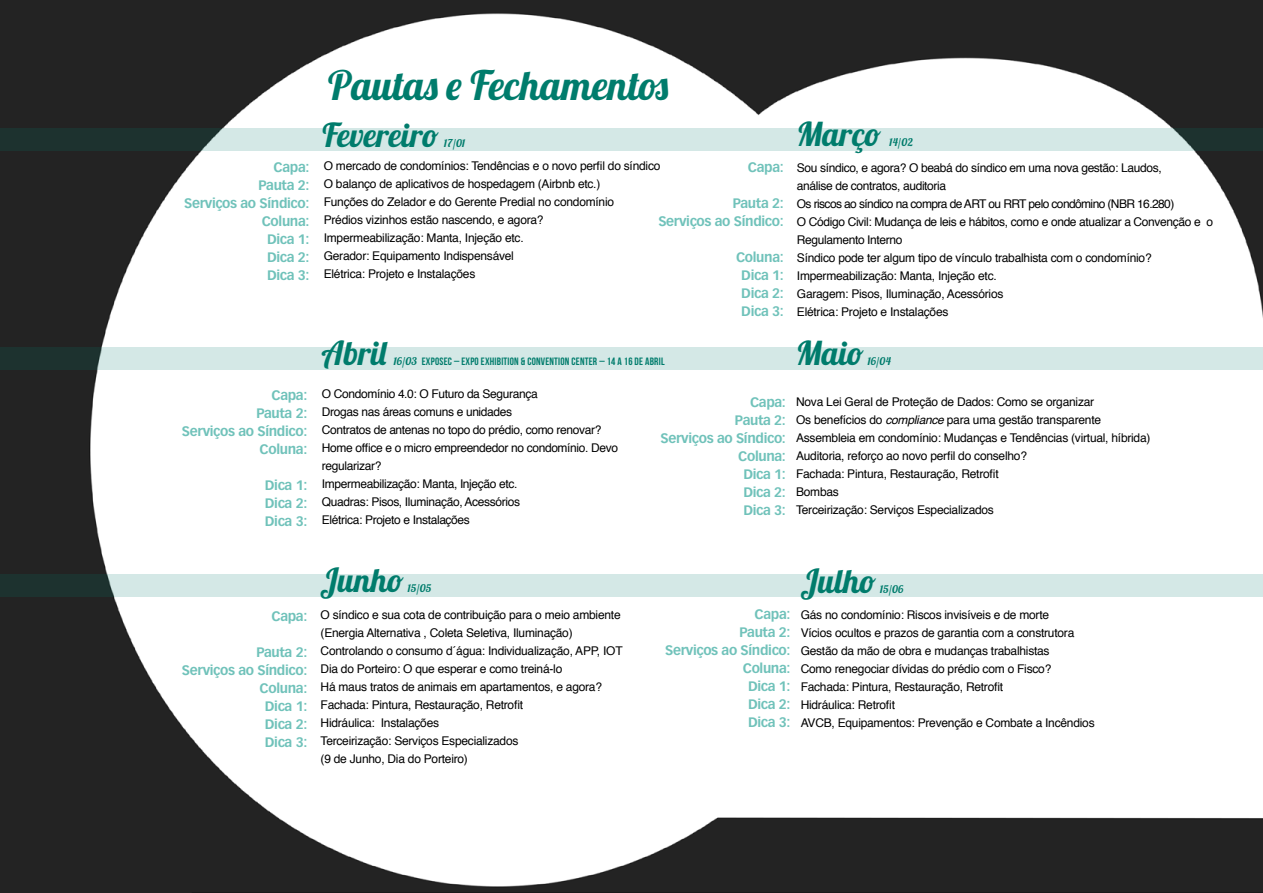
<style>
.page{position:relative;width:1263px;height:893px;background:#fff}
.page>*{position:absolute;margin:0;border:0;box-sizing:border-box;transform-origin:0 0}
.t1{font:40.5px "Lobster 1.4";color:#007c6c}
.t2{font:33px "Lobster 1.4";color:#007c6c}
.t3{font:700 13.5px/18px "Vectora LT Std";letter-spacing:-.025em;color:#70c2ba;text-align:right}
.t4{font:12px/18px "Helvetica";letter-spacing:-.02em;color:#000}
.t5{font:700 10.65px "Bebas Neue";letter-spacing:.02em;color:#007c6c}
.t6{font:10.65px "Lobster 1.4";letter-spacing:.015em;color:#007c6c}
.s1{font-family:"Lobster 1.4";font-weight:400}
.s2{font-style:italic}
</style>
<div class="page">
<img style="left:0;top:0;width:1263px;height:893px">
<svg style="left:0;top:348px;width:1263px;height:22px;fill:#d4e8e6"></svg>
<svg style="left:0;top:574px;width:1263px;height:23px;fill:#d4e8e6"></svg>
<svg style="left:0;top:128px;width:1263px;height:23px;fill:#d4e8e6"></svg>
<p class="t3" style="left:184px;top:158px;width:127px">Capa:<br>Pauta 2:<br>Serviços ao Síndico:<br>Coluna:<br>Dica 1:<br>Dica 2:<br>Dica 3:</p>
<p class="t3" style="left:182px;top:386px;width:127px">Capa:<br>Pauta 2:<br>Serviços ao Síndico:<br>Coluna:</p>
<p class="t3" style="left:265px;top:476px;width:44px;text-align:justify">Dica 1:<br>Dica 2:<br>Dica 3:</p>
<h1 class="t1" style="left:328px;top:59px;width:342px">Pautas e Fechamentos</h1>
<h2 class="t2" style="left:322px;top:114px;width:118px">Fevereiro</h2>
<p class="t6" style="left:444px;top:136px;width:23px">17/01</p>
<h2 class="t2" style="left:796px;top:113px;width:86px">Março</h2>
<p class="t6" style="left:889px;top:136px;width:25px">14/02</p>
<p class="t4" style="left:324px;top:157px;width:338px">O mercado de condomínios: Tendências e o novo perfil do síndico O balanço de aplicativos de hospedagem (Airbnb etc.)<br>Funções do Zelador e do Gerente Predial no condomínio<br>Prédios vizinhos estão nascendo, e agora?<br>Impermeabilização: Manta, Injeção etc.<br>Gerador: Equipamento Indispensável<br>Elétrica: Projeto e Instalações</p>
<p class="t4" style="left:797px;top:159px;width:418px">Sou síndico, e agora? O beabá do síndico em uma nova gestão: Laudos,<br>análise de contratos, auditoria<br>Os riscos ao síndico na compra de ART ou RRT pelo condômino (NBR 16.280)<br>O Código Civil: Mudança de leis e hábitos, como e onde atualizar a Convenção e o Regulamento Interno<br>Síndico pode ter algum tipo de vínculo trabalhista com o condomínio?<br>Impermeabilização: Manta, Injeção etc.<br>Garagem: Pisos, Iluminação, Acessórios<br>Elétrica: Projeto e Instalações</p>
<p class="t3" style="left:748px;top:158px;width:37px">Capa:</p>
<p class="t3" style="left:658px;top:194px;width:127px">Pauta 2:<br>Serviços ao Síndico:</p>
<p class="t3" style="left:736px;top:248px;width:49px;text-align:center">Coluna:<br>Dica 1:<br>Dica 2:<br>Dica 3:</p>
<h2 class="t2" style="left:322px;top:332px;width:66px">Abril</h2>
<p class="t5" style="left:394px;top:356px;width:273px"><span class="s1">16/03</span> EXPOSEC – EXPO EXHIBITION &amp; CONVENTION CENTER – 14 A 16 DE ABRIL</p>
<h2 class="t2" style="left:796px;top:332px;width:70px">Maio</h2>
<p class="t6" style="left:867px;top:354px;width:25px">16/04</p>
<p class="t4" style="left:322px;top:385px;width:298px">O Condomínio 4.0: O Futuro da Segurança<br>Drogas nas áreas comuns e unidades<br>Contratos de antenas no topo do prédio, como renovar?<br>Home office e o micro empreendedor no condomínio. Devo regularizar?<br>Impermeabilização: Manta, Injeção etc.<br>Quadras: Pisos, Iluminação, Acessórios<br>Elétrica: Projeto e Instalações</p>
<p class="t4" style="left:796px;top:393px;width:356px">Nova Lei Geral de Proteção de Dados: Como se organizar<br>Os benefícios do <span class="s2">compliance</span> para uma gestão transparente Assembleia em condomínio: Mudanças e Tendências (virtual, híbrida)<br>Auditoria, reforço ao novo perfil do conselho?<br>Fachada: Pintura, Restauração, Retrofit<br>Bombas<br>Terceirização: Serviços Especializados</p>
<p class="t3" style="left:660px;top:393px;width:127px">Capa:<br>Pauta 2:<br>Serviços ao Síndico:<br>Coluna:<br>Dica 1:<br>Dica 2:<br>Dica 3:</p>
<p class="t3" style="left:271px;top:607px;width:37px">Capa:</p>
<p class="t3" style="left:182px;top:643px;width:127px">Pauta 2:<br>Serviços ao Síndico:<br>Coluna:<br>Dica 1:<br>Dica 2:<br>Dica 3:</p>
<h2 class="t2" style="left:320px;top:559px;width:85px">Junho</h2>
<p class="t6" style="left:408px;top:581px;width:25px">15/05</p>
<p class="t4" style="left:321px;top:606px;width:304px">O síndico e sua cota de contribuição para o meio ambiente (Energia Alternativa , Coleta Seletiva, Iluminação)<br>Controlando o consumo d´água: Individualização, APP, IOT Dia do Porteiro: O que esperar e como treiná-lo<br>Há maus tratos de animais em apartamentos, e agora?<br>Fachada: Pintura, Restauração, Retrofit<br>Hidráulica: Instalações<br>Terceirização: Serviços Especializados<br>(9 de Junho, Dia do Porteiro)</p>
<p class="t3" style="left:665px;top:605px;width:127px">Capa:<br>Pauta 2:<br>Serviços ao Síndico:<br>Coluna:<br>Dica 1:<br>Dica 2:<br>Dica 3:</p>
<h2 class="t2" style="left:800px;top:560px;width:77px">Julho</h2>
<p class="t6" style="left:880px;top:582px;width:25px">15/06</p>
<p class="t4" style="left:801px;top:606px;width:295px">Gás no condomínio: Riscos invisíveis e de morte<br>Vícios ocultos e prazos de garantia com a construtora Gestão da mão de obra e mudanças trabalhistas<br>Como renegociar dívidas do prédio com o Fisco?<br>Fachada: Pintura, Restauração, Retrofit<br>Hidráulica: Retrofit<br>AVCB, Equipamentos: Prevenção e Combate a Incêndios</p>
</div>
